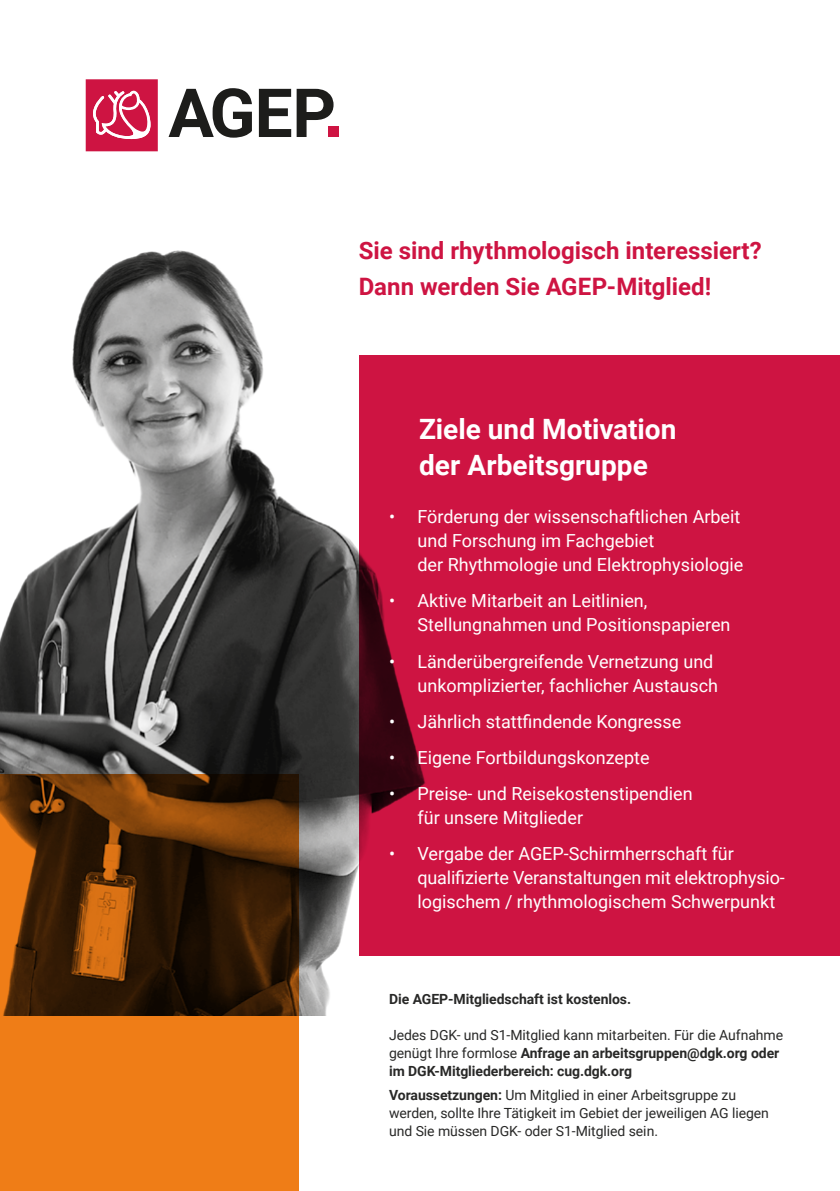
<style>
.page{position:relative;width:840px;height:1191px;background:#fff}
.page>*{position:absolute;margin:0;border:0;box-sizing:border-box;transform-origin:0 0}
.t1{font:700 28px/36px "Roboto";color:#fff}
.t2{font:700 24px/36px "Roboto";color:#ce1442}
.t3{font:18px/24px "Roboto";color:#fff}
.t4{font:14px/18px "Roboto";letter-spacing:-.005em;color:#282827}
.t5{font:700 14px "Roboto";letter-spacing:-.005em;color:#282827}
.s1{font-weight:700}
</style>
<div class="page">
<img style="left:0;top:250px;width:839px;height:765px">
<svg style="left:0;top:774px;width:298px;height:417px;background:#934d0d"></svg>
<div style="left:359px;top:355px;width:480px;height:600px;background:#ce1442"></div>
<svg style="left:168px;top:88px;width:84px;height:50px"></svg>
<svg style="left:259px;top:89px;width:74px;height:48px"></svg>
<div style="left:328px;top:127px;width:10px;height:10px;background:#ce1442"></div>
<svg style="left:86px;top:79px;width:72px;height:72px;background:#d63c62"></svg>
<h2 class="t2" style="left:358px;top:232px;width:404px">Sie sind rhythmologisch interessiert?<br>Dann werden Sie AGEP-Mitglied!</h2>
<h1 class="t1" style="left:419px;top:410px;width:259px">Ziele und Motivation der Arbeitsgruppe</h1>
<p class="t3" style="left:417px;top:504px;width:327px;text-indent:-28px">• Förderung der wissenschaftlichen Arbeit und Forschung im Fachgebiet<br>der Rhythmologie und Elektrophysiologie</p>
<p class="t3" style="left:417px;top:588px;width:314px;text-indent:-28px">• Aktive Mitarbeit an Leitlinien,<br>Stellungnahmen und Positionspapieren</p>
<p class="t3" style="left:389px;top:648px;width:330px;text-align:right">• Länderübergreifende Vernetzung und unkomplizierter, fachlicher Austausch</p>
<p class="t3" style="left:389px;top:708px;width:293px">• Jährlich stattfindende Kongresse</p>
<p class="t3" style="left:389px;top:744px;width:262px">• Eigene Fortbildungskonzepte</p>
<p class="t3" style="left:417px;top:780px;width:276px;text-indent:-28px">• Preise- und Reisekostenstipendien für unsere Mitglieder</p>
<p class="t3" style="left:417px;top:840px;width:366px;text-indent:-28px">• Vergabe der AGEP-Schirmherrschaft für qualifizierte Veranstaltungen mit elektrophysio-- logischem / rhythmologischem Schwerpunkt</p>
<p class="t5" style="left:389px;top:988px;width:243px">Die AGEP-Mitgliedschaft ist kostenlos.</p>
<p class="t4" style="left:389px;top:1025px;width:395px">Jedes DGK- und S1-Mitglied kann mitarbeiten. Für die Aufnahme genügt Ihre formlose <span class="s1">Anfrage an arbeitsgruppen@dgk.org oder im DGK-Mitgliederbereich: cug.dgk.org</span></p>
<p class="t4" style="left:389px;top:1085px;width:381px"><span class="s1">Voraussetzungen:</span> Um Mitglied in einer Arbeitsgruppe zu werden, sollte Ihre Tätigkeit im Gebiet der jeweiligen AG liegen und Sie müssen DGK- oder S1-Mitglied sein.</p>
</div>
